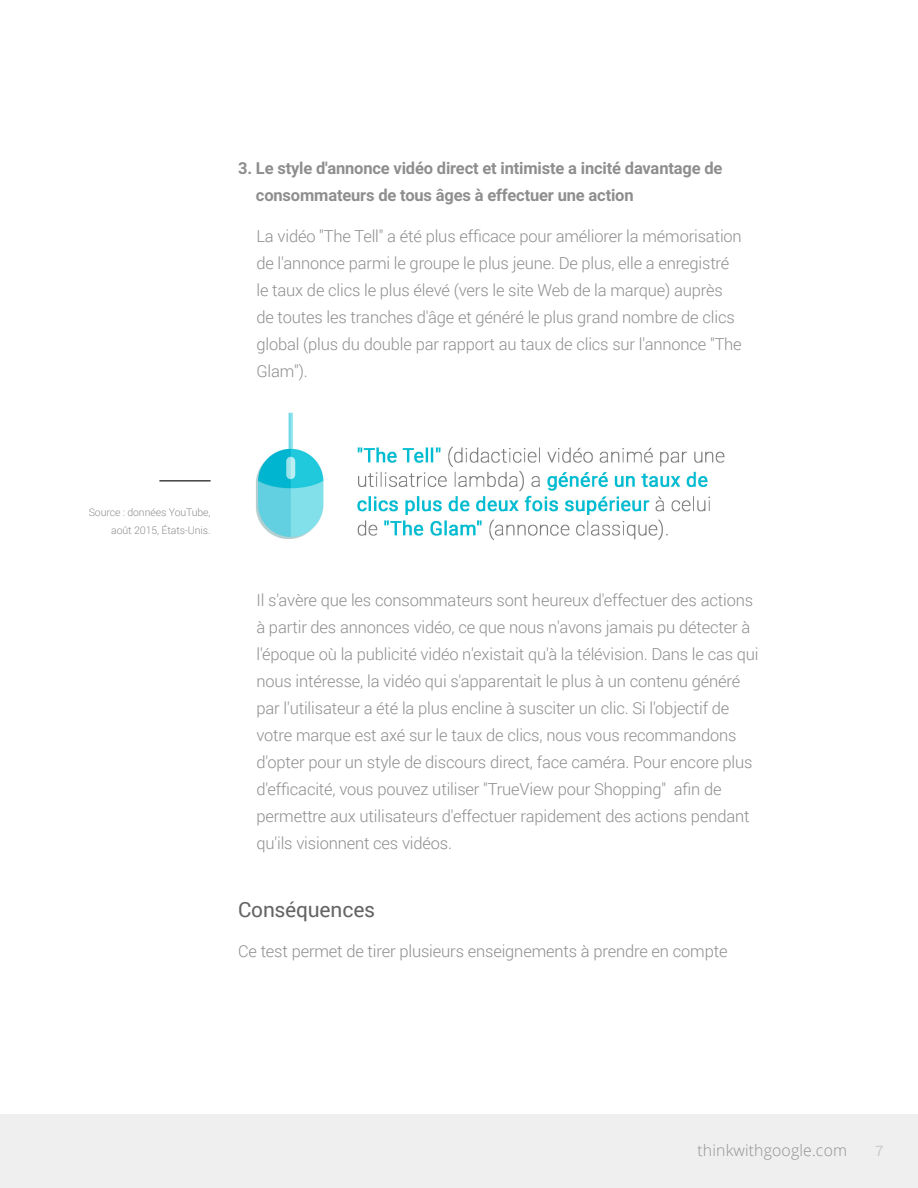
<style>
.page{position:relative;width:918px;height:1188px;background:#fff}
.page>*{position:absolute;margin:0;border:0;box-sizing:border-box;transform-origin:0 0}
.Body_Copy{font:21px "Roboto";letter-spacing:-.01em;color:#646464}
.Body_Copy-2{font:300 16.5px/27px "Roboto";letter-spacing:-.01em;color:#8e8e8e}
.Body_Copy-3{font:700 16.5px/27px "Roboto";letter-spacing:-.01em;color:#8e8e8e}
.t1{font:300 15.75px "Open Sans";letter-spacing:.01em;color:#666766}
.t2{font:14.25px "Roboto";color:#c9c9c9}
.Sidebar_Source{font:300 10.5px/18px "Roboto";letter-spacing:-.01em;color:#8e8e8e;text-align:right}
</style>
<div class="page">
<div style="left:0;top:1114px;width:918px;height:74px;background:#f0eff0"></div>
<img style="left:256px;top:412px;width:469px;height:128px">
<hr style="left:159px;top:480px;width:52px;height:2px;background:#424242">
<p class="Body_Copy-3" style="left:256px;top:154px;width:468px;text-indent:-18px">3. Le style d'annonce vidéo direct et intimiste a incité davantage de consommateurs de tous âges à effectuer une action</p>
<p class="Body_Copy-2" style="left:256px;top:222px;width:487px">La vidéo "The Tell" a été plus efficace pour améliorer la mémorisation de l'annonce parmi le groupe le plus jeune. De plus, elle a enregistré le taux de clics le plus élevé (vers le site Web de la marque) auprès de toutes les tranches d'âge et généré le plus grand nombre de clics global (plus du double par rapport au taux de clics sur l'annonce "The Glam").</p>
<p class="Sidebar_Source" style="left:89px;top:503px;width:123px">Source : données YouTube, août 2015, États-Unis.</p>
<p class="Body_Copy-2" style="left:256px;top:586px;width:504px">Il s'avère que les consommateurs sont heureux d'effectuer des actions à partir des annonces vidéo, ce que nous n'avons jamais pu détecter à l'époque où la publicité vidéo n'existait qu'à la télévision. Dans le cas qui nous intéresse, la vidéo qui s'apparentait le plus à un contenu généré par l'utilisateur a été la plus encline à susciter un clic. Si l'objectif de votre marque est axé sur le taux de clics, nous vous recommandons d'opter pour un style de discours direct, face caméra. Pour encore plus d'efficacité, vous pouvez utiliser "TrueView pour Shopping" afin de permettre aux utilisateurs d'effectuer rapidement des actions pendant qu'ils visionnent ces vidéos.</p>
<p class="Body_Copy" style="left:238px;top:895px;width:139px">Conséquences</p>
<p class="Body_Copy-2" style="left:238px;top:937px;width:491px">Ce test permet de tirer plusieurs enseignements à prendre en compte</p>
<p class="t1" style="left:698px;top:1140px;width:151px">thinkwithgoogle.com</p>
<p class="t2" style="left:876px;top:1141px;width:10px">7</p>
</div>
